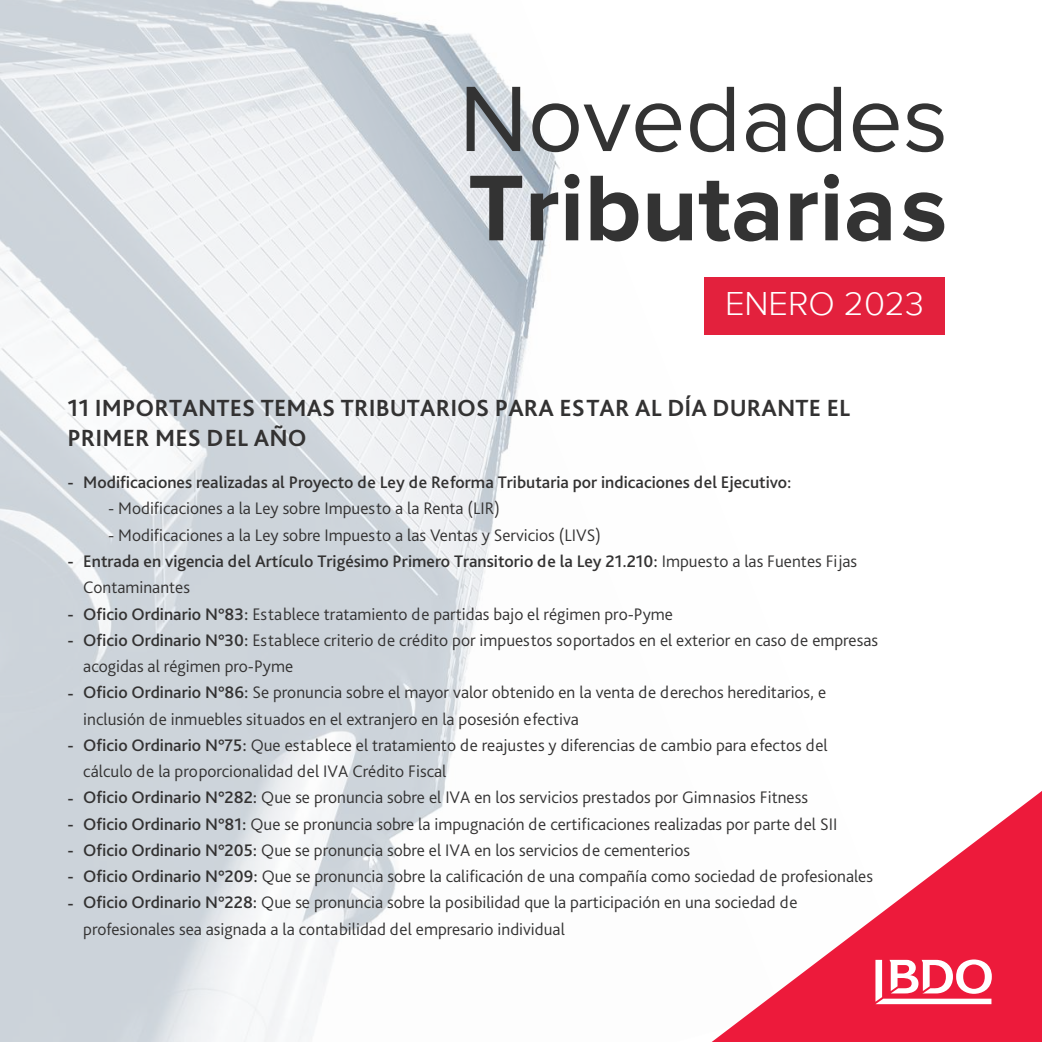
<style>
.page{position:relative;width:1042px;height:1042px;background:#fff}
.page>*{position:absolute;margin:0;border:0;box-sizing:border-box;transform-origin:0 0}
.t1{font:700 96.77px "Proxima Nova";color:#333}
.t2{font:96.25px "Proxima Nova";color:#333}
.t3{font:300 34.3px "Proxima Nova";color:#fff}
.t4{font:700 24.5px/29.4px "Bliss Pro";letter-spacing:.005em;color:#333232}
.t5{font:300 17.5px/26.2px "Bliss Pro";color:#333232}
.t6{font:500 17.5px/26.2px "Bliss Pro";color:#333232}
.s1{font-weight:500}
</style>
<div class="page">
<img style="left:0;top:0;width:945px;height:1042px">
<div style="left:704px;top:277px;width:240px;height:57px;background:#e3213d"></div>
<svg style="left:711px;top:791px;width:331px;height:251px"></svg>
<svg style="left:875px;top:959px;width:117px;height:58px"></svg>
<h2 class="t2" style="left:459px;top:64px;width:490px">Novedades</h2>
<h1 class="t1" style="left:468px;top:152px;width:481px">Tributarias</h1>
<h3 class="t3" style="left:725px;top:284px;width:200px">ENERO 2023</h3>
<h3 class="t4" style="left:67px;top:393px;width:784px">11 IMPORTANTES TEMAS TRIBUTARIOS PARA ESTAR AL DÍA DURANTE EL<br>PRIMER MES DEL AÑO</h3>
<p class="t6" style="left:83px;top:469px;width:710px">Modificaciones realizadas al Proyecto de Ley de Reforma Tributaria por indicaciones del Ejecutivo:</p>
<p class="t5" style="left:108px;top:495px;width:393px">- Modificaciones a la Ley sobre Impuesto a la Renta (LIR)</p>
<p class="t5" style="left:83px;top:521px;width:796px;text-indent:25px">- Modificaciones a la Ley sobre Impuesto a las Ventas y Servicios (LIVS)<br><span class="s1">Entrada en vigencia del Artículo Trigésimo Primero Transitorio de la Ley 21.210:</span> Impuesto a las Fuentes Fijas Contaminantes<br><span class="s1">Oficio Ordinario N°83:</span> Establece tratamiento de partidas bajo el régimen pro-Pyme<br><span class="s1">Oficio Ordinario N°30:</span> Establece criterio de crédito por impuestos soportados en el exterior en caso de empresas acogidas al régimen pro-Pyme<br><span class="s1">Oficio Ordinario N°86:</span> Se pronuncia sobre el mayor valor obtenido en la venta de derechos hereditarios, e inclusión de inmuebles situados en el extranjero en la posesión efectiva<br><span class="s1">Oficio Ordinario N°75:</span> Que establece el tratamiento de reajustes y diferencias de cambio para efectos del cálculo de la proporcionalidad del IVA Crédito Fiscal<br><span class="s1">Oficio Ordinario N°282:</span> Que se pronuncia sobre el IVA en los servicios prestados por Gimnasios Fitness<br><span class="s1">Oficio Ordinario N°81:</span> Que se pronuncia sobre la impugnación de certificaciones realizadas por parte del SII <span class="s1">Oficio Ordinario N°205:</span> Que se pronuncia sobre el IVA en los servicios de cementerios<br><span class="s1">Oficio Ordinario N°209:</span> Que se pronuncia sobre la calificación de una compañía como sociedad de profesionales <span class="s1">Oficio Ordinario N°228:</span> Que se pronuncia sobre la posibilidad que la participación en una sociedad de profesionales sea asignada a la contabilidad del empresario individual</p>
<p class="t6" style="left:67px;top:469px;width:8px">-</p>
<p class="t6" style="left:67px;top:548px;width:8px">-</p>
<p class="t6" style="left:67px;top:600px;width:8px">- -</p>
<p class="t6" style="left:67px;top:679px;width:8px">-</p>
<p class="t6" style="left:67px;top:731px;width:8px">-</p>
<p class="t6" style="left:67px;top:784px;width:8px;text-align:justify">- - - - -</p>
</div>
